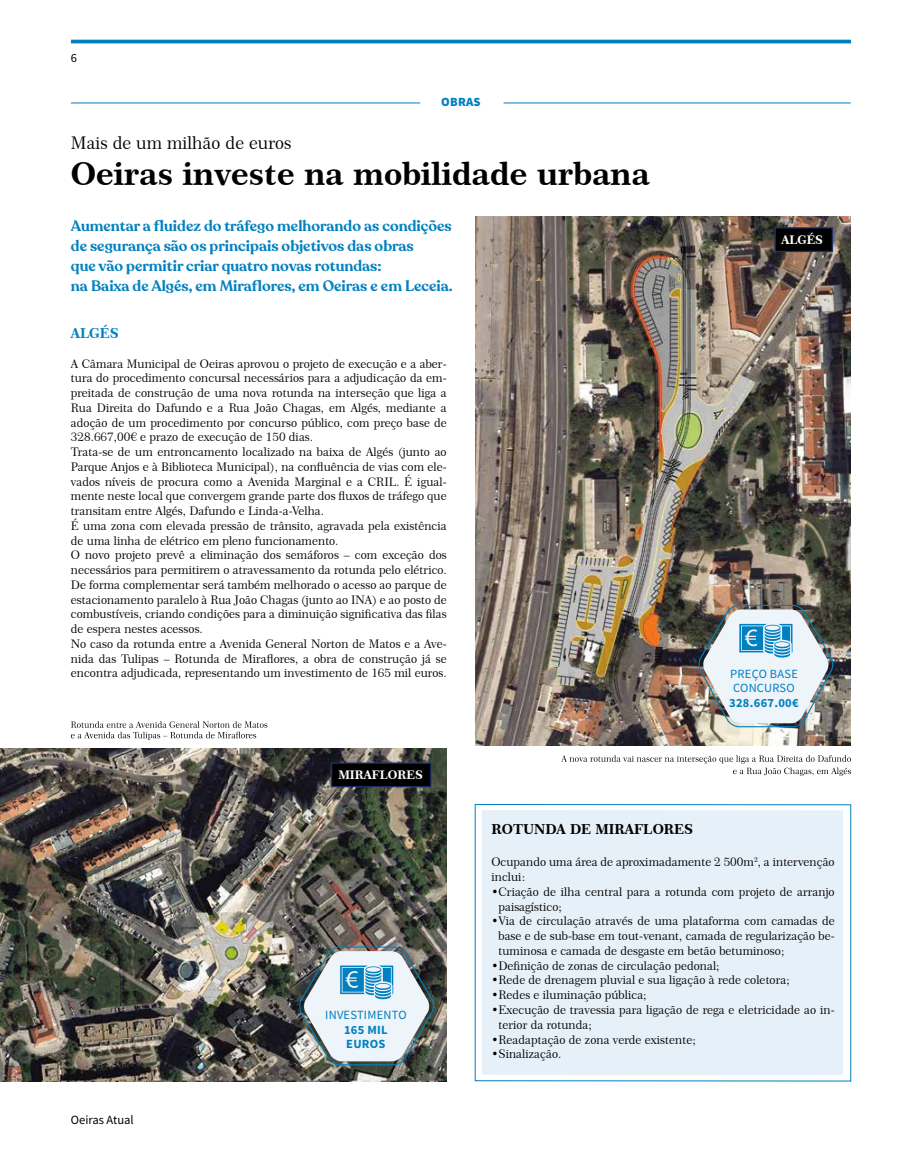
<style>
.page{position:relative;width:922px;height:1170px;background:#fff}
.page>*{position:absolute;margin:0;border:0;box-sizing:border-box;transform-origin:0 0}
.t1{font:31.25px "Century 751 BT Bold B";color:#000}
.t2{font:17.5px "Century 751 BT Roman B";color:#000}
.t3{font:600 15px/20px "Recoleta";color:#0080c0}
.t4{font:13.75px "Century 751 BT Bold B";color:#000}
.t5{font:13.75px "Century 751 BT Bold B";color:#0080c0}
.t6{font:12.5px/14.4px "Source Sans Pro";letter-spacing:.02em;color:#0080c0}
.t7{font:700 12.5px/14.4px "Source Sans Pro";letter-spacing:.02em;color:#0080c0}
.t8{font:12.5px "Source Sans Pro";color:#000}
.t9{font:900 12.5px "Source Sans Pro";letter-spacing:.02em;color:#0080c0}
.t10{font:11.88px/14.8px "Century 751 BT Roman B";color:#000}
.t11{font:11.88px "Century 751 BT Bold B";color:#fff}
</style>
<div class="page">
<hr style="left:71px;top:40px;width:779px;height:3px;background:#0080c0">
<hr style="left:71px;top:103px;width:349px;height:1px;background:#0080c0">
<hr style="left:503px;top:103px;width:347px;height:1px;background:#0080c0">
<svg style="left:561px;top:755px;width:289px;height:21px"></svg>
<img style="left:0;top:748px;width:446px;height:333px">
<svg style="left:71px;top:721px;width:196px;height:19px"></svg>
<svg style="left:299px;top:946px;width:135px;height:119px;background:#adbcc3"></svg>
<div style="left:331px;top:763px;width:99px;height:23px;background:#000"></div>
<div style="left:331px;top:762px;width:100px;height:25px;border:1px solid #1e306e"></div>
<img style="left:475px;top:216px;width:375px;height:529px">
<div style="left:775px;top:228px;width:57px;height:23px;background:#000"></div>
<div style="left:774px;top:227px;width:58px;height:25px;border:1px solid #1e306e"></div>
<img style="left:697px;top:604px;width:136px;height:123px">
<div style="left:481px;top:810px;width:361px;height:264px;background:#e6f0f8"></div>
<p class="t8" style="left:71px;top:50px;width:8px">6</p>
<p class="t9" style="left:441px;top:94px;width:41px">OBRAS</p>
<h2 class="t2" style="left:71px;top:132px;width:222px">Mais de um milhão de euros</h2>
<h1 class="t1" style="left:71px;top:155px;width:580px">Oeiras investe na mobilidade urbana</h1>
<p class="t3" style="left:71px;top:217px;width:383px">Aumentar a fluidez do tráfego melhorando as condições de segurança são os principais objetivos das obras<br>que vão permitir criar quatro novas rotundas:<br>na Baixa de Algés, em Miraflores, em Oeiras e em Leceia.</p>
<p class="t5" style="left:71px;top:325px;width:49px">ALGÉS</p>
<p class="t10" style="left:71px;top:356px;width:377px">A Câmara Municipal de Oeiras aprovou o projeto de execução e a aber&shy;tura do procedimento concursal necessários para a adjudicação da em&shy;preitada de construção de uma nova rotunda na interseção que liga a Rua Direita do Dafundo e a Rua João Chagas, em Algés, mediante a adoção de um procedimento por concurso público, com preço base de 328.667,00€ e prazo de execução de 150 dias.<br>Trata-se de um entroncamento localizado na baixa de Algés (junto ao Parque Anjos e à Biblioteca Municipal), na confluência de vias com ele&shy;vados níveis de procura como a Avenida Marginal e a CRIL. É igual&shy;mente neste local que convergem grande parte dos fluxos de tráfego que transitam entre Algés, Dafundo e Linda-a-Velha.<br>É uma zona com elevada pressão de trânsito, agravada pela existência de uma linha de elétrico em pleno funcionamento.<br>O novo projeto prevê a eliminação dos semáforos – com exceção dos necessários para permitirem o atravessamento da rotunda pelo elétrico.<br>De forma complementar será também melhorado o acesso ao parque de estacionamento paralelo à Rua João Chagas (junto ao INA) e ao posto de combustíveis, criando condições para a diminuição significativa das filas de espera nestes acessos.<br>No caso da rotunda entre a Avenida General Norton de Matos e a Ave&shy;nida das Tulipas – Rotunda de Miraflores, a obra de construção já se encontra adjudicada, representando um investimento de 165 mil euros.</p>
<p class="t11" style="left:338px;top:767px;width:86px">MIRAFLORES</p>
<p class="t11" style="left:781px;top:232px;width:43px">ALGÉS</p>
<p class="t6" style="left:730px;top:667px;width:69px">PREÇO BASE<br>CONCURSO</p>
<p class="t7" style="left:729px;top:696px;width:71px">328.667.00€</p>
<p class="t8" style="left:71px;top:1112px;width:64px">Oeiras Atual</p>
<p class="t6" style="left:325px;top:1008px;width:83px">INVESTIMENTO</p>
<p class="t7" style="left:344px;top:1022px;width:45px">165 MIL<br>EUROS</p>
<p class="t4" style="left:491px;top:820px;width:203px">ROTUNDA DE MIRAFLORES</p>
<p class="t10" style="left:491px;top:854px;width:345px">Ocupando uma área de aproximadamente 2 500m<sup>2</sup>, a intervenção inclui:</p>
<p class="t10" style="left:498px;top:884px;width:338px;text-indent:-7px">•Criação de ilha central para a rotunda com projeto de arranjo paisagístico;</p>
<p class="t10" style="left:498px;top:913px;width:338px;text-align:justify;text-indent:-7px">•Via de circulação através de uma plataforma com camadas de base e de sub-base em tout-venant, camada de regularização be&shy;tuminosa e camada de desgaste em betão betuminoso;</p>
<p class="t10" style="left:491px;top:957px;width:230px">•Definição de zonas de circulação pedonal;</p>
<p class="t10" style="left:491px;top:972px;width:300px">•Rede de drenagem pluvial e sua ligação à rede coletora;</p>
<p class="t10" style="left:491px;top:987px;width:157px">•Redes e iluminação pública;</p>
<p class="t10" style="left:498px;top:1002px;width:338px;text-indent:-7px">•Execução de travessia para ligação de rega e eletricidade ao in&shy;terior da rotunda;</p>
<p class="t10" style="left:491px;top:1031px;width:206px">•Readaptação de zona verde existente;</p>
<p class="t10" style="left:491px;top:1046px;width:71px">•Sinalização.</p>
</div>
